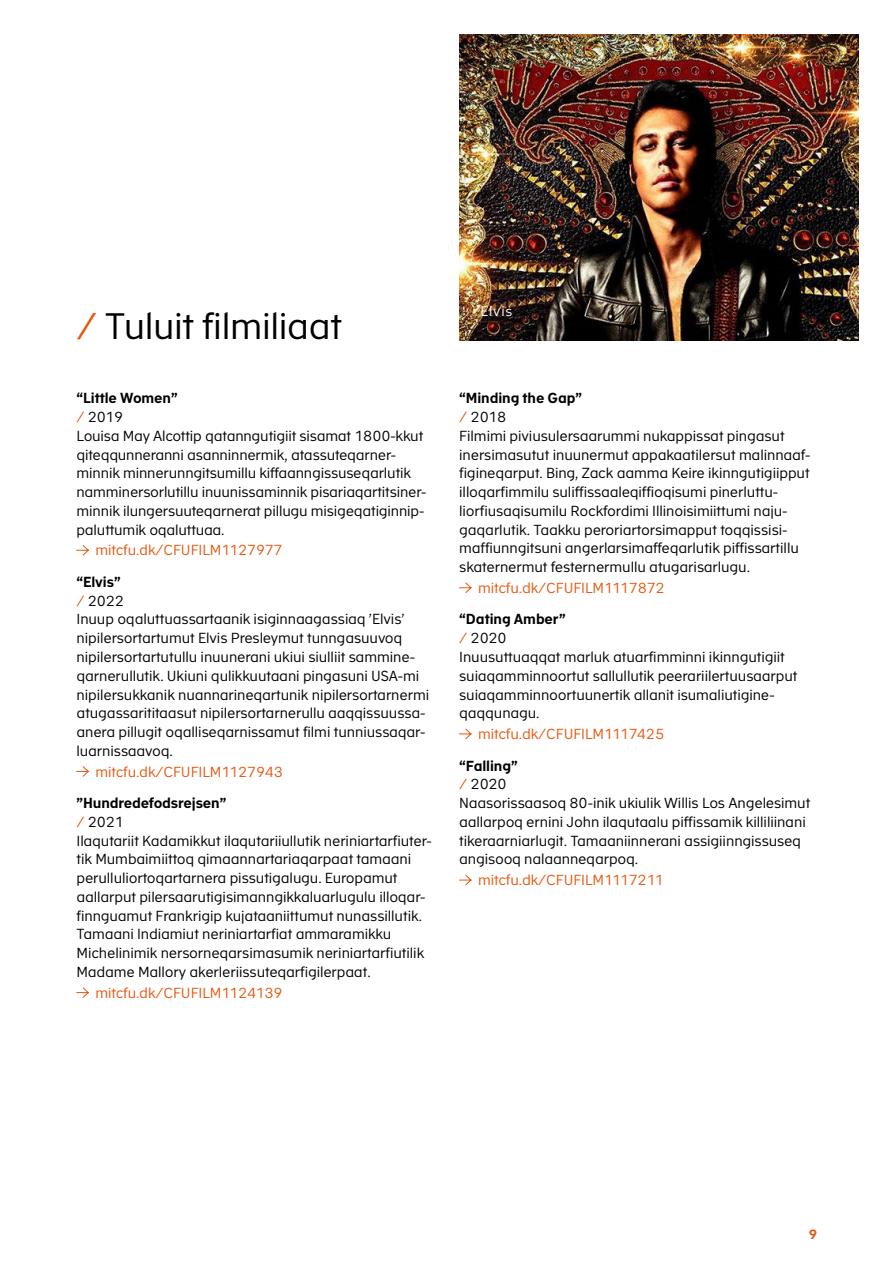
<style>
.page{position:relative;width:893px;height:1263px;background:#fff}
.page>*{position:absolute;margin:0;border:0;box-sizing:border-box;transform-origin:0 0}
.Fag_overskrift{font:36px "Academy Sans";letter-spacing:-.01em;color:#000}
.Brød{font:14.25px/18.8px "Academy Sans";letter-spacing:-.005em;color:#000}
.LInk{font:14.25px "Academy Sans";letter-spacing:-.005em;color:#e6580f}
.Brød-2{font:700 14.25px/18.8px "Academy Sans";letter-spacing:-.005em;color:#000}
.Fremhævet_i_billeder{font:13.5px "Academy Sans";letter-spacing:.07em;color:#fff}
.t1{font:700 13.2px "Academy Sans";color:#e6580f}
.s1{color:#e6580f}
.s2{font-weight:400;color:#e6580f}
.s3{font-weight:400}
</style>
<div class="page">
<svg style="left:76px;top:545px;width:13px;height:11px"></svg>
<svg style="left:76px;top:766px;width:13px;height:11px"></svg>
<svg style="left:76px;top:987px;width:13px;height:11px"></svg>
<svg style="left:459px;top:582px;width:13px;height:11px"></svg>
<svg style="left:459px;top:728px;width:13px;height:12px"></svg>
<svg style="left:459px;top:874px;width:13px;height:12px"></svg>
<img style="left:459px;top:34px;width:400px;height:306px">
<p class="Fag_overskrift" style="left:77px;top:300px;width:267px"><span class="s1">/</span> Tuluit filmiliaat</p>
<p class="Brød-2" style="left:77px;top:388px;width:103px">“Little Women” <span class="s2">/</span> <span class="s3">2019</span></p>
<p class="Brød" style="left:77px;top:425px;width:351px">Louisa May Alcottip qatanngutigiit sisamat 1800-kkut qiteqqunneranni asanninnermik, atassuteqarner&shy;minnik minnerunngitsumillu kiffaanngissuseqarlutik namminersorlutillu inuunissaminnik pisariaqartitsiner&shy;minnik ilungersuuteqarnerat pillugu misigeqatiginnip&shy;paluttumik oqaluttuaa.</p>
<p class="LInk" style="left:95px;top:540px;width:189px">mitcfu.dk/CFUFILM1127977</p>
<p class="Brød-2" style="left:77px;top:572px;width:49px">“Elvis” <span class="s2">/</span> <span class="s3">2022</span></p>
<p class="Brød" style="left:77px;top:609px;width:354px">Inuup oqaluttuassartaanik isiginnaagassiaq ’Elvis’ nipilersortartumut Elvis Presleymut tunngasuuvoq nipilersortartutullu inuunerani ukiui siulliit sammine&shy;qarnerullutik. Ukiuni qulikkuutaani pingasuni USA-mi nipilersukkanik nuannarineqartunik nipilersortarnermi atugassarititaasut nipilersortarnerullu aaqqissuussa&shy;anera pillugit oqalliseqarnissamut filmi tunniussaqar&shy;luarnissaavoq.</p>
<p class="LInk" style="left:95px;top:761px;width:189px">mitcfu.dk/CFUFILM1127943</p>
<p class="Brød-2" style="left:77px;top:793px;width:151px">”Hundredefodsrejsen” <span class="s2">/</span> <span class="s3">2021</span></p>
<p class="Brød" style="left:77px;top:830px;width:357px">Ilaqutariit Kadamikkut ilaqutariiullutik neriniartarfiuter&shy;tik Mumbaimiittoq qimaannartariaqarpaat tamaani perulluliortoqartarnera pissutigalugu. Europamut aallarput pilersaarutigisimanngikkaluarlugulu illoqar&shy;finnguamut Frankrigip kujataaniittumut nunassillutik.<br>Tamaani Indiamiut neriniartarfiat ammaramikku Michelinimik nersorneqarsimasumik neriniartarfiutilik Madame Mallory akerleriissuteqarfigilerpaat.</p>
<p class="LInk" style="left:95px;top:982px;width:189px">mitcfu.dk/CFUFILM1124139</p>
<p class="Fremhævet_i_billeder" style="left:480px;top:302px;width:33px">Elvis</p>
<p class="Brød-2" style="left:459px;top:388px;width:124px">“Minding the Gap” <span class="s2">/</span> <span class="s3">2018</span></p>
<p class="Brød" style="left:459px;top:425px;width:353px">Filmimi piviusulersaarummi nukappissat pingasut inersimasutut inuunermut appakaatilersut malinnaaf&shy;figineqarput. Bing, Zack aamma Keire ikinngutigiipput illoqarfimmilu suliffissaaleqiffioqisumi pinerluttu&shy;liorfiusaqisumilu Rockfordimi Illinoisimiittumi naju&shy;gaqarlutik. Taakku peroriartorsimapput toqqissisi&shy;maffiunngitsuni angerlarsimaffeqarlutik piffissartillu skaternermut festernermullu atugarisarlugu.</p>
<p class="LInk" style="left:478px;top:578px;width:188px">mitcfu.dk/CFUFILM1117872</p>
<p class="Brød-2" style="left:459px;top:609px;width:108px">“Dating Amber” <span class="s2">/</span> <span class="s3">2020</span></p>
<p class="Brød" style="left:459px;top:647px;width:340px">Inuusuttuaqqat marluk atuarfimminni ikinngutigiit suiaqamminnoortut sallullutik peerariilertuusaarput suiaqamminnoortuunertik allanit isumaliutigine&shy;qaqqunagu.</p>
<p class="LInk" style="left:478px;top:724px;width:188px">mitcfu.dk/CFUFILM1117425</p>
<p class="Brød-2" style="left:459px;top:755px;width:60px">“Falling” <span class="s2">/</span> <span class="s3">2020</span></p>
<p class="Brød" style="left:459px;top:793px;width:353px">Naasorissaasoq 80-inik ukiulik Willis Los Angelesimut aallarpoq ernini John ilaqutaalu piffissamik killiliinani tikeraarniarlugit. Tamaaniinnerani assigiinngissuseq angisooq nalaanneqarpoq.</p>
<p class="LInk" style="left:478px;top:870px;width:187px">mitcfu.dk/CFUFILM1117211</p>
<p class="t1" style="left:809px;top:1224px;width:10px">9</p>
</div>
